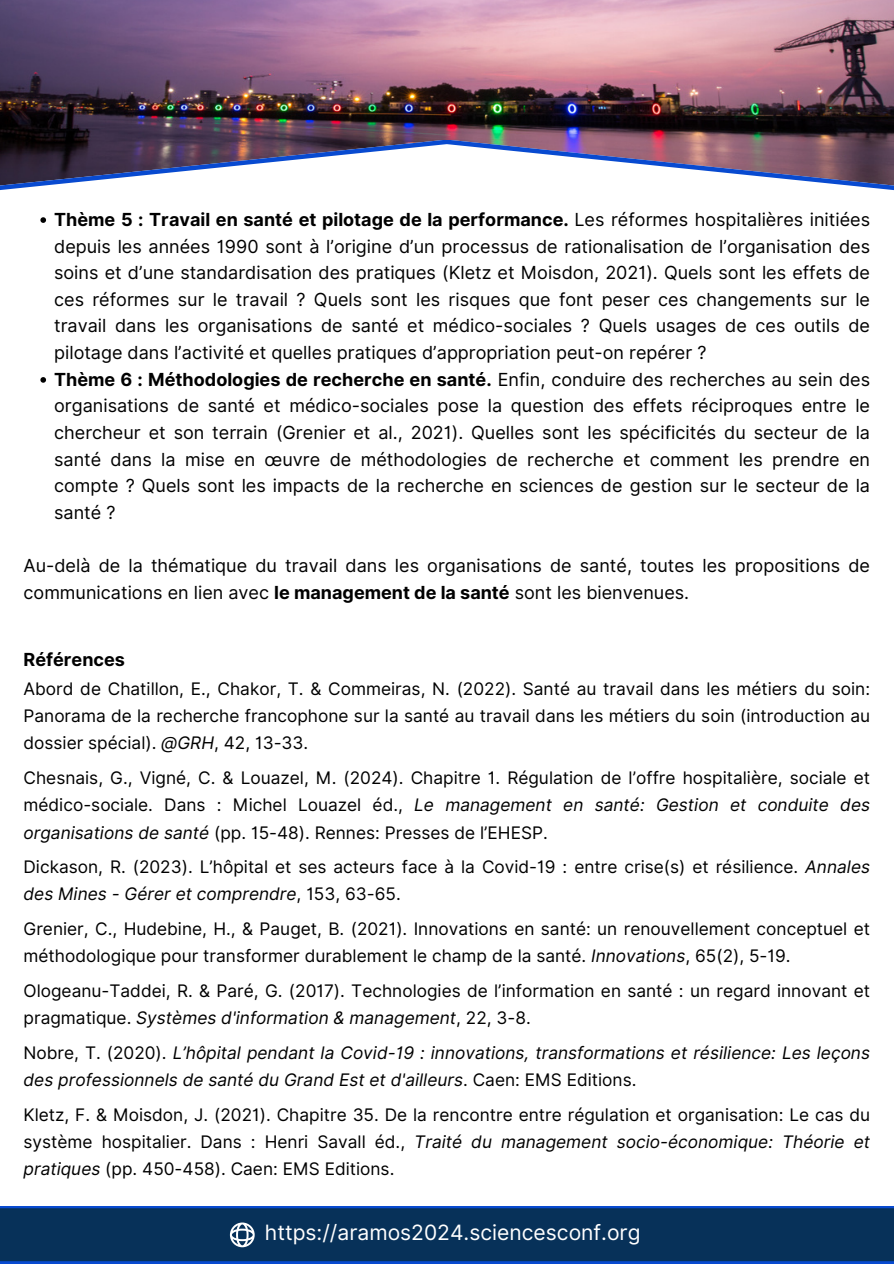
<style>
.page{position:relative;width:894px;height:1264px;background:#fff}
.page>*{position:absolute;margin:0;border:0;box-sizing:border-box;transform-origin:0 0}
.t1{font:21.15px "Inter";color:#fff}
.t2{font:18px/26.7px "Inter";color:#000;text-align:justify}
.t3{font:700 18px "Inter";color:#000}
.t4{font:17.25px/27.5px "Inter";color:#000;text-align:justify}
.t5{font:italic 17.25px/27.3px "Inter";color:#000}
.s1{font-weight:700}
.s2{font-style:italic}
.s3{font-style:normal}
</style>
<div class="page">
<img style="left:0;top:0;width:893px;height:140px">
<svg style="left:0;top:140px;width:893px;height:50px"></svg>
<svg style="left:0;top:1206px;width:893px;height:57px;background:#073261"></svg>
<svg style="left:40px;top:217px;width:6px;height:6px"></svg>
<svg style="left:40px;top:377px;width:6px;height:6px"></svg>
<svg style="left:230px;top:1222px;width:24px;height:25px"></svg>
<p class="t2" style="left:54px;top:206px;width:817px"><span class="s1">Thème 5 : Travail en santé et pilotage de la performance.</span> Les réformes hospitalières initiées depuis les années 1990 sont à l’origine d’un processus de rationalisation de l’organisation des soins et d’une standardisation des pratiques (Kletz et Moisdon, 2021). Quels sont les effets de ces réformes sur le travail ? Quels sont les risques que font peser ces changements sur le travail dans les organisations de santé et médico-sociales ? Quels usages de ces outils de pilotage dans l’activité et quelles pratiques d’appropriation peut-on repérer ?</p>
<p class="t2" style="left:54px;top:366px;width:817px"><span class="s1">Thème 6 : Méthodologies de recherche en santé.</span> Enfin, conduire des recherches au sein des organisations de santé et médico-sociales pose la question des effets réciproques entre le chercheur et son terrain (Grenier et al., 2021). Quelles sont les spécificités du secteur de la santé dans la mise en œuvre de méthodologies de recherche et comment les prendre en compte ? Quels sont les impacts de la recherche en sciences de gestion sur le secteur de la santé ?</p>
<p class="t2" style="left:24px;top:552px;width:847px">Au-delà de la thématique du travail dans les organisations de santé, toutes les propositions de communications en lien avec <span class="s1">le management de la santé</span> sont les bienvenues.</p>
<p class="t3" style="left:24px;top:648px;width:103px">Références</p>
<p class="t4" style="left:24px;top:674px;width:847px">Abord de Chatillon, E., Chakor, T. &amp; Commeiras, N. (2022). Santé au travail dans les métiers du soin:<br>Panorama de la recherche francophone sur la santé au travail dans les métiers du soin (introduction au dossier spécial). <span class="s2">@GRH</span>, 42, 13-33.</p>
<p class="t4" style="left:24px;top:763px;width:847px">Chesnais, G., Vigné, C. &amp; Louazel, M. (2024). Chapitre 1. Régulation de l’offre hospitalière, sociale et médico-sociale. Dans : Michel Louazel éd., <span class="s2">Le management en santé: Gestion et conduite des organisations de santé</span> (pp. 15-48). Rennes: Presses de l’EHESP.</p>
<p class="t4" style="left:24px;top:853px;width:847px">Dickason, R. (2023). L’hôpital et ses acteurs face à la Covid-19 : entre crise(s) et résilience. <span class="s2">Annales des Mines - Gérer et comprendre</span>, 153, 63-65.</p>
<p class="t4" style="left:24px;top:915px;width:847px">Grenier, C., Hudebine, H., &amp; Pauget, B. (2021). Innovations en santé: un renouvellement conceptuel et méthodologique pour transformer durablement le champ de la santé. <span class="s2">Innovations</span>, 65(2), 5-19.</p>
<p class="t4" style="left:24px;top:976px;width:847px">Ologeanu-Taddei, R. &amp; Paré, G. (2017). Technologies de l’information en santé : un regard innovant et pragmatique. <span class="s2">Systèmes d'information &amp; management</span>, 22, 3-8.</p>
<p class="t5" style="left:24px;top:1038px;width:847px"><span class="s3">Nobre, T. (2020).</span> L’hôpital pendant la Covid-19 : innovations, transformations et résilience: Les leçons des professionnels de santé du Grand Est et d'ailleurs<span class="s3">. Caen: EMS Editions.</span></p>
<p class="t4" style="left:24px;top:1100px;width:847px">Kletz, F. &amp; Moisdon, J. (2021). Chapitre 35. De la rencontre entre régulation et organisation: Le cas du système hospitalier. Dans : Henri Savall éd., <span class="s2">Traité du management socio-économique: Théorie et pratiques</span> (pp. 450-458). Caen: EMS Editions.</p>
<p class="t1" style="left:265px;top:1219px;width:377px">https://aramos2024.sciencesconf.org</p>
</div>
